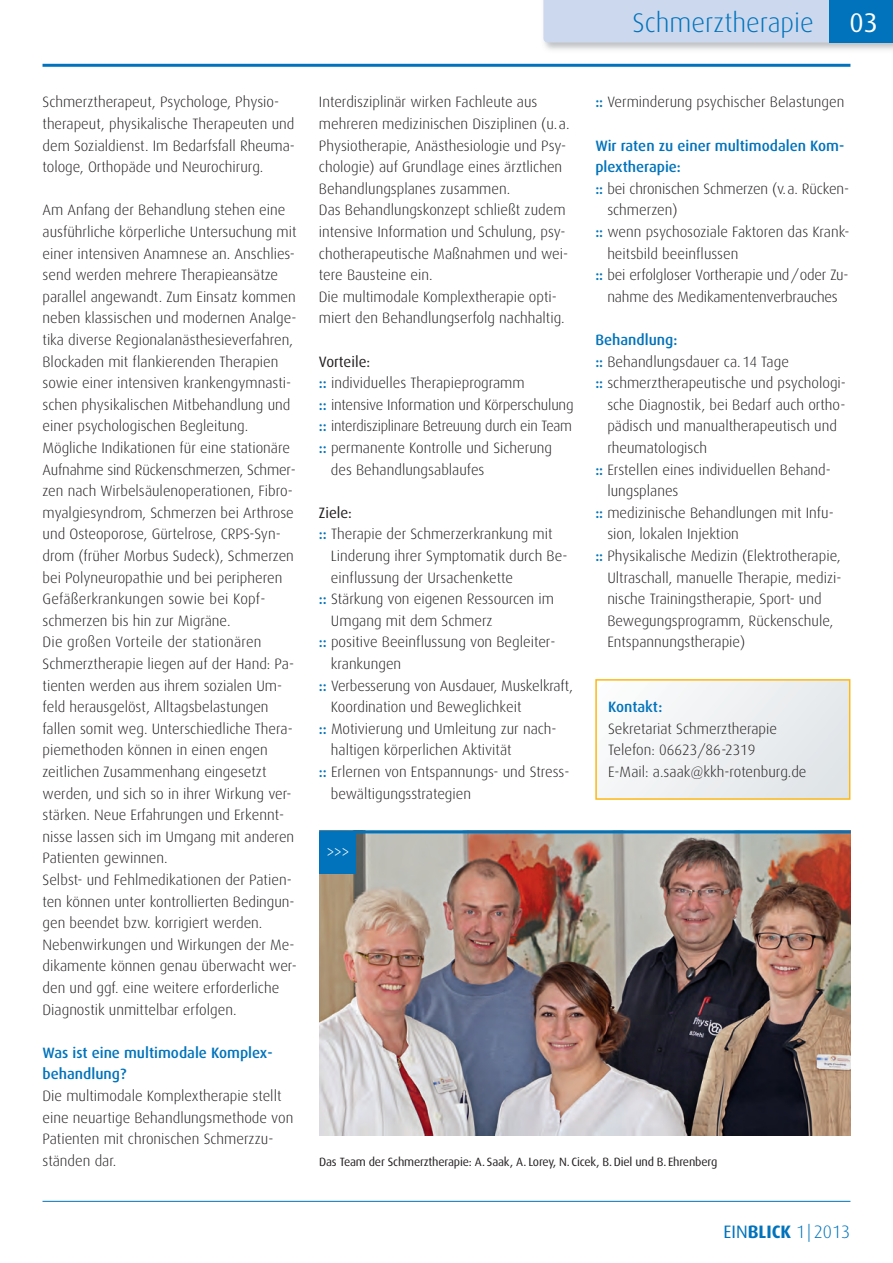
<style>
.page{position:relative;width:893px;height:1263px;background:#fff}
.page>*{position:absolute;margin:0;border:0;box-sizing:border-box;transform-origin:0 0}
.t1{font:300 27px "Dax";color:#0073bc}
.t2{font:27px "Dax";color:#fff}
.t3{font:300 21px "Dax";color:#fff;scale:.7 1}
.t4{font:300 18px "Dax";color:#0073bc}
.t5{font:300 15px/21.6px "Dax";color:#231f20}
.t6{font:500 15px/21.6px "Dax";color:#0073bc}
.t7{font:15px "Dax";color:#231f20}
.t8{font:12px "Dax";letter-spacing:-.015em;color:#231f20}
.s1{font-weight:500;color:#0073bc}
.s2{font-weight:400}
.s3{font-weight:700}
</style>
<div class="page">
<div style="left:597px;top:681px;width:252px;height:117px;background:linear-gradient(to right,#fafafb,#e1e6e9)"></div>
<div style="left:595px;top:679px;width:255px;height:121px;border:2px solid #fcb814"></div>
<div style="left:543px;top:0;width:286px;height:43px;background:#ccd8ed"></div>
<div style="left:829px;top:0;width:64px;height:43px;background:#0073bc"></div>
<hr style="left:43px;top:1201px;width:807px;height:1px;background:#0073bc">
<hr style="left:43px;top:64px;width:807px;height:3px;background:#0073bc">
<img style="left:319px;top:833px;width:532px;height:302px">
<div style="left:319px;top:832px;width:36px;height:41px;background:#0073bc"></div>
<hr style="left:319px;top:830px;width:532px;height:3px;background:#0073bc">
<p class="t5" style="left:43px;top:92px;width:254px">Schmerztherapeut, Psychologe, Physio - therapeut, physikalische Thera peu ten und dem Sozialdienst. Im Bedarfsfall Rheuma - tologe, Orthopäde und Neuro chi rurg.</p>
<p class="t5" style="left:43px;top:200px;width:256px">Am Anfang der Behandlung stehen eine ausführliche körperliche Untersuchung mit einer intensiven Anamnese an. Anschlies&shy;send werden mehrere Therapie ansätze parallel angewandt. Zum Einsatz kommen neben klassischen und modernen Analge&shy;tika diverse Regional anästhe sie verfahren, Blockaden mit flankierenden Therapien sowie einer intensiven krankengymnasti&shy;schen physikalischen Mitbe handlung und einer psychologischen Begleitung.<br>Mögliche Indikationen für eine stationäre Aufnahme sind Rückenschmerzen, Schmer - zen nach Wirbelsäulen opera tio nen, Fibro - myalgiesyndrom, Schmerzen bei Arthrose und Osteoporose, Gürtelrose, CRPS-Syn - drom (früher Morbus Sudeck), Schmerzen bei Polyneuropathie und bei peripheren Gefäßerkrankungen sowie bei Kopf - schmer zen bis hin zur Migräne.<br>Die großen Vorteile der stationären Schmerz therapie liegen auf der Hand: Pa&shy;tienten werden aus ihrem sozialen Um - feld herausgelöst, Alltagsbelastungen fallen somit weg. Unterschiedliche Thera - piemethoden können in einen engen<br>zeit lichen Zusammenhang eingesetzt<br>wer den, und sich so in ihrer Wirkung ver&shy;stärken. Neue Erfahrungen und Erkennt - nisse lassen sich im Umgang mit anderen Patienten gewinnen.<br>Selbst- und Fehlmedikationen der Pa tien - ten können unter kontrollierten Bedingun - gen beendet bzw. korrigiert werden.<br>Nebenwirkungen und Wirkungen der Me&shy;dikamente können genau überwacht wer&shy;den und ggf. eine weitere erforderliche Diagnostik unmittelbar erfolgen.</p>
<p class="t6" style="left:43px;top:1043px;width:232px">Was ist eine multimodale Komplex - behandlung?</p>
<p class="t5" style="left:43px;top:1086px;width:252px">Die multimodale Komplextherapie stellt eine neuartige Behandlungsmethode von Patienten mit chronischen Schmerz zu - ständen dar.</p>
<p class="t5" style="left:319px;top:92px;width:252px">Interdisziplinär wirken Fachleute aus<br>meh reren medizinischen Disziplinen (u.a.<br>Physiotherapie, Anästhesiologie und Psy&shy;chologie) auf Grundlage eines ärztlichen Behandlungsplanes zusammen.<br>Das Behandlungskonzept schließt zudem intensive Information und Schulung, psy&shy;chotherapeutische Maßnahmen und wei&shy;tere Bausteine ein.<br>Die multimodale Komplextherapie opti&shy;miert den Behandlungserfolg nachhaltig.</p>
<p class="t7" style="left:319px;top:355px;width:53px">Vorteile:</p>
<p class="t5" style="left:319px;top:373px;width:207px"><span class="s1">::</span> individuelles Therapieprogramm</p>
<p class="t5" style="left:319px;top:395px;width:256px"><span class="s1">::</span> intensive Information und Körper schu lung</p>
<p class="t5" style="left:319px;top:416px;width:255px"><span class="s1">::</span> interdisziplinare Betreuung durch ein Team</p>
<p class="t5" style="left:319px;top:438px;width:235px"><span class="s1">::</span> permanente Kontrolle und Sicherung</p>
<p class="t5" style="left:331px;top:460px;width:155px">des Behandlungsablaufes</p>
<p class="t7" style="left:319px;top:506px;width:35px">Ziele:</p>
<p class="t5" style="left:319px;top:524px;width:235px"><span class="s1">::</span> Therapie der Schmerzerkrankung mit</p>
<p class="t5" style="left:331px;top:546px;width:238px">Linderung ihrer Symptomatik durch Be-</p>
<p class="t5" style="left:331px;top:568px;width:184px">einflussung der Ursachenkette</p>
<p class="t5" style="left:319px;top:589px;width:237px"><span class="s1">::</span> Stärkung von eigenen Ressourcen im</p>
<p class="t5" style="left:331px;top:611px;width:163px">Umgang mit dem Schmerz</p>
<p class="t5" style="left:319px;top:632px;width:238px"><span class="s1">::</span> positive Beeinflussung von Begleit er -</p>
<p class="t5" style="left:331px;top:654px;width:72px">krankungen</p>
<p class="t5" style="left:319px;top:676px;width:256px"><span class="s1">::</span> Verbesserung von Ausdauer, Muskel kraft,</p>
<p class="t5" style="left:331px;top:697px;width:192px">Koordination und Beweglichkeit</p>
<p class="t5" style="left:319px;top:719px;width:239px"><span class="s1">::</span> Motivierung und Umleitung zur nach-</p>
<p class="t5" style="left:331px;top:740px;width:182px">haltigen körperlichen Aktivität</p>
<p class="t5" style="left:319px;top:762px;width:252px"><span class="s1">::</span> Erlernen von Entspannungs- und Stress -</p>
<p class="t5" style="left:331px;top:784px;width:142px">bewältigungsstrategien</p>
<h2 class="t3" style="left:327px;top:842px;width:34px">&gt;&gt;&gt;</h2>
<h1 class="t1" style="left:633px;top:11px;width:183px">Schmerztherapie</h1>
<h1 class="t2" style="left:850px;top:11px;width:30px">03</h1>
<p class="t5" style="left:595px;top:92px;width:251px"><span class="s1">::</span> Verminderung psychischer Belastungen</p>
<p class="t6" style="left:595px;top:136px;width:251px">Wir raten zu einer multimodalen Kom-</p>
<p class="t6" style="left:595px;top:157px;width:87px">plextherapie:</p>
<p class="t5" style="left:595px;top:179px;width:255px"><span class="s1">::</span> bei chronischen Schmerzen (v.a. Rücken -</p>
<p class="t5" style="left:607px;top:200px;width:72px">schmerzen)</p>
<p class="t5" style="left:595px;top:222px;width:256px"><span class="s1">::</span> wenn psychosoziale Faktoren das Krank-</p>
<p class="t5" style="left:607px;top:244px;width:133px">heitsbild beeinflussen</p>
<p class="t5" style="left:595px;top:265px;width:255px"><span class="s1">::</span> bei erfolgloser Vortherapie und/oder Zu -</p>
<p class="t5" style="left:607px;top:287px;width:232px">nahme des Medikamenten verbrau ches</p>
<p class="t6" style="left:595px;top:330px;width:84px">Behandlung:</p>
<p class="t5" style="left:595px;top:352px;width:195px"><span class="s1">::</span> Behandlungsdauer ca.14 Tage</p>
<p class="t5" style="left:595px;top:373px;width:252px"><span class="s1">::</span> schmerztherapeutische und psychologi-</p>
<p class="t5" style="left:607px;top:395px;width:240px">sche Diagnostik, bei Bedarf auch ortho-</p>
<p class="t5" style="left:607px;top:416px;width:231px">pädisch und manualtherapeutisch und</p>
<p class="t5" style="left:607px;top:438px;width:101px">rheumatologisch</p>
<p class="t5" style="left:595px;top:460px;width:237px"><span class="s1">::</span> Erstellen eines individuellen Behand-</p>
<p class="t5" style="left:607px;top:481px;width:73px">lungsplanes</p>
<p class="t5" style="left:595px;top:503px;width:240px"><span class="s1">::</span> medizinische Behandlungen mit Infu-</p>
<p class="t5" style="left:607px;top:524px;width:133px">sion, lokalen Injektion</p>
<p class="t5" style="left:595px;top:546px;width:247px"><span class="s1">::</span> Physikalische Medizin (Elektrotherapie,</p>
<p class="t5" style="left:607px;top:568px;width:236px">Ultraschall, manuelle Therapie, medizi-</p>
<p class="t5" style="left:607px;top:589px;width:216px">nische Trainingstherapie, Sport- und</p>
<p class="t5" style="left:607px;top:611px;width:228px">Bewegungsprogramm, Rückenschule,</p>
<p class="t5" style="left:607px;top:632px;width:140px">Entspannungstherapie)</p>
<p class="t6" style="left:608px;top:697px;width:56px">Kontakt:</p>
<p class="t5" style="left:608px;top:719px;width:200px">Sekretariat Schmerztherapie<br>Telefon: 06623/86-2319<br>E-Mail: a.saak@kkh-rotenburg.de</p>
<p class="t8" style="left:319px;top:1157px;width:400px">Das Team der Schmerztherapie: A. Saak, A. Lorey, N. Cicek, B. Diel und B. Ehrenberg</p>
<p class="t4" style="left:724px;top:1224px;width:128px"><span class="s2">EIN</span><span class="s3">BLICK</span> 1| 2013</p>
</div>
